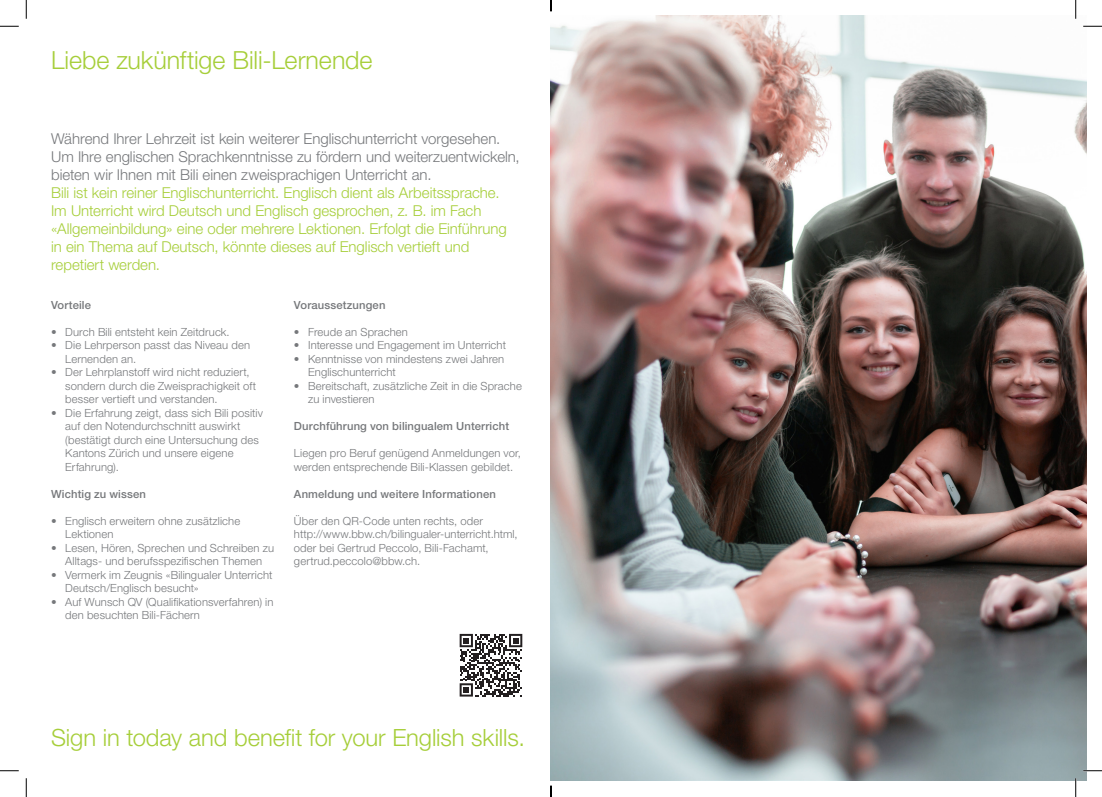
<style>
.page{position:relative;width:1102px;height:797px;background:#fff}
.page>*{position:absolute;margin:0;border:0;box-sizing:border-box;transform-origin:0 0}
.t1{font:300 25px "Helvetica Neue LT Std";letter-spacing:-.005em;color:#a6ce39}
.t2{font:300 23.75px "Helvetica Neue LT Std";letter-spacing:-.005em;color:#a6ce39}
.t3{font:300 15px/18px "Helvetica Neue LT Std";color:#a6ce39}
.t4{font:300 15px/18px "Helvetica Neue LT Std";color:#76787b}
.t5{font:300 11.25px/13.5px "Helvetica Neue LT Std";letter-spacing:.01em;color:#76787b}
.t6{font:500 11.25px "Helvetica Neue LT Std";letter-spacing:.01em;color:#76787b}
</style>
<div class="page">
<img style="left:551px;top:16px;width:535px;height:765px">
<svg style="left:459px;top:634px;width:63px;height:62px"></svg>
<svg style="left:0;top:25px;width:19px;height:2px"></svg>
<svg style="left:1083px;top:25px;width:18px;height:2px"></svg>
<svg style="left:0;top:770px;width:19px;height:1px"></svg>
<svg style="left:1083px;top:770px;width:18px;height:1px"></svg>
<svg style="left:25px;top:0;width:2px;height:19px"></svg>
<svg style="left:25px;top:778px;width:2px;height:19px"></svg>
<svg style="left:1074px;top:0;width:2px;height:19px"></svg>
<svg style="left:1074px;top:778px;width:2px;height:19px"></svg>
<svg style="left:550px;top:785px;width:1px;height:12px"></svg>
<p class="t1" style="left:51px;top:45px;width:323px">Liebe zukünftige Bili-Lernende</p>
<p class="t4" style="left:51px;top:129px;width:470px">Während Ihrer Lehrzeit ist kein weiterer Englischunterricht vorgesehen.<br>Um Ihre englischen Sprachkenntnisse zu fördern und weiterzuentwickeln, bieten wir Ihnen mit Bili einen zweisprachigen Unterricht an.</p>
<p class="t3" style="left:51px;top:183px;width:450px">Bili ist kein reiner Englischunterricht. Englisch dient als Arbeitssprache.</p>
<p class="t3" style="left:51px;top:201px;width:457px">Im Unterricht wird Deutsch und Englisch gesprochen, z. B. im Fach «Allgemeinbildung» eine oder mehrere Lektionen. Erfolgt die Einführung</p>
<p class="t3" style="left:51px;top:237px;width:420px">in ein Thema auf Deutsch, könnte dieses auf Englisch vertieft und repetiert werden.</p>
<p class="t6" style="left:51px;top:298px;width:41px">Vorteile</p>
<p class="t5" style="left:51px;top:325px;width:180px">• Durch Bili entsteht kein Zeitdruck.</p>
<p class="t5" style="left:65px;top:338px;width:186px;text-indent:-14px">• Die Lehrperson passt das Niveau den<br>Lernenden an.</p>
<p class="t5" style="left:65px;top:365px;width:192px;text-indent:-14px">• Der Lehrplanstoff wird nicht reduziert, sondern durch die Zweisprachigkeit oft besser vertieft und verstanden.</p>
<p class="t5" style="left:51px;top:406px;width:213px">• Die Erfahrung zeigt, dass sich Bili positiv</p>
<p class="t5" style="left:65px;top:419px;width:177px">auf den Notendurchschnitt auswirkt</p>
<p class="t5" style="left:65px;top:433px;width:195px">(bestätigt durch eine Untersuchung des</p>
<p class="t5" style="left:65px;top:446px;width:170px">Kantons Zürich und unsere eigene</p>
<p class="t5" style="left:65px;top:460px;width:55px">Erfahrung).</p>
<p class="t6" style="left:51px;top:487px;width:96px">Wichtig zu wissen</p>
<p class="t5" style="left:51px;top:514px;width:191px">• Englisch erweitern ohne zusätzliche</p>
<p class="t5" style="left:65px;top:527px;width:50px">Lektionen</p>
<p class="t5" style="left:51px;top:541px;width:224px">• Lesen, Hören, Sprechen und Schreiben zu</p>
<p class="t5" style="left:65px;top:554px;width:198px">Alltags- und berufsspezifischen Themen</p>
<p class="t5" style="left:51px;top:568px;width:223px">• Vermerk im Zeugnis «Bilingualer Unterricht</p>
<p class="t5" style="left:65px;top:581px;width:135px">Deutsch/Englisch besucht»</p>
<p class="t5" style="left:51px;top:595px;width:224px">• Auf Wunsch QV (Qualifikationsverfahren) in</p>
<p class="t5" style="left:65px;top:608px;width:136px">den besuchten Bili-Fächern</p>
<p class="t6" style="left:294px;top:298px;width:93px">Voraussetzungen</p>
<p class="t5" style="left:294px;top:325px;width:116px">• Freude an Sprachen</p>
<p class="t5" style="left:294px;top:338px;width:213px">• Interesse und Engagement im Unterricht</p>
<p class="t5" style="left:308px;top:352px;width:198px;text-indent:-14px">• Kenntnisse von mindestens zwei Jahren<br>Englischunterricht</p>
<p class="t5" style="left:308px;top:379px;width:215px;text-indent:-14px">• Bereitschaft, zusätzliche Zeit in die Sprache zu investieren</p>
<p class="t6" style="left:294px;top:419px;width:217px">Durchführung von bilingualem Unterricht</p>
<p class="t5" style="left:294px;top:446px;width:228px">Liegen pro Beruf genügend Anmeldungen vor, werden entsprechende Bili-Klassen gebildet.</p>
<p class="t6" style="left:294px;top:487px;width:203px">Anmeldung und weitere Informationen</p>
<p class="t5" style="left:294px;top:514px;width:190px">Über den QR-Code unten rechts, oder</p>
<p class="t5" style="left:294px;top:527px;width:225px">http://www.bbw.ch/bilingualer-unterricht.html,</p>
<p class="t5" style="left:294px;top:541px;width:196px">oder bei Gertrud Peccolo, Bili-Fachamt,</p>
<p class="t5" style="left:294px;top:554px;width:128px">gertrud.peccolo@bbw.ch.</p>
<p class="t2" style="left:51px;top:722px;width:475px">Sign in today and benefit for your English skills.</p>
</div>
